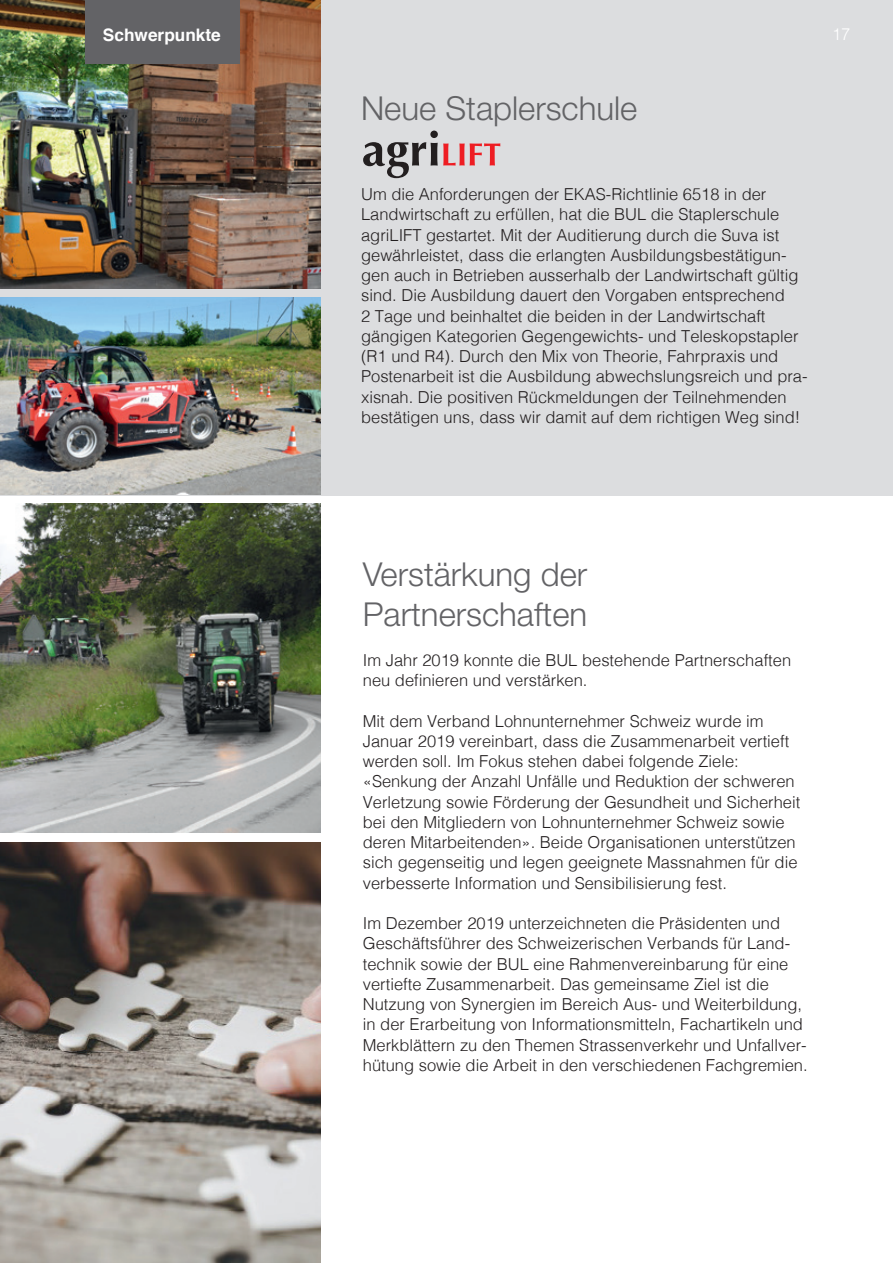
<style>
.page{position:relative;width:893px;height:1263px;background:#fff}
.page>*{position:absolute;margin:0;border:0;box-sizing:border-box;transform-origin:0 0}
.t1{font:300 33px/40.5px "Helvetica Neue";color:#636366}
.t2{font:700 17.25px "Helvetica";color:#fff}
.t3{font:300 16.5px/20.2px "Helvetica";color:#231f20}
.t4{font:300 16.5px "Helvetica";color:#fff}
</style>
<div class="page">
<div style="left:0;top:0;width:893px;height:495px;background:#dcdddf"></div>
<img style="left:0;top:0;width:320px;height:289px">
<img style="left:0;top:297px;width:320px;height:197px">
<img style="left:0;top:504px;width:321px;height:329px">
<img style="left:0;top:842px;width:321px;height:421px">
<div style="left:85px;top:0;width:155px;height:64px;background:#636366"></div>
<svg style="left:363px;top:131px;width:137px;height:47px"></svg>
<p class="t2" style="left:103px;top:21px;width:119px">Schwerpunkte</p>
<h1 class="t1" style="left:361px;top:87px;width:278px">Neue Staplerschule</h1>
<p class="t3" style="left:361px;top:183px;width:448px">Um die Anforderungen der EKAS-Richtlinie 6518 in der Landwirtschaft zu erfüllen, hat die BUL die Staplerschule agriLIFT gestartet. Mit der Auditierung durch die Suva ist gewährleistet, dass die erlangten Ausbildungsbestätigun&shy;gen auch in Betrieben ausserhalb der Landwirtschaft gültig sind. Die Ausbildung dauert den Vorgaben entsprechend<br>2 Tage und beinhaltet die beiden in der Landwirtschaft gängigen Kategorien Gegengewichts- und Teleskopstapler (R1 und R4). Durch den Mix von Theorie, Fahrpraxis und Postenarbeit ist die Ausbildung abwechslungsreich und pra&shy;xisnah. Die positiven Rückmeldungen der Teilnehmenden bestätigen uns, dass wir damit auf dem richtigen Weg sind!</p>
<p class="t4" style="left:832px;top:20px;width:20px">17</p>
<h1 class="t1" style="left:363px;top:553px;width:226px">Verstärkung der<br>Partnerschaften</h1>
<p class="t3" style="left:363px;top:649px;width:430px">Im Jahr 2019 konnte die BUL bestehende Partnerschaften neu definieren und verstärken.</p>
<p class="t3" style="left:363px;top:709px;width:439px">Mit dem Verband Lohnunternehmer Schweiz wurde im Januar 2019 vereinbart, dass die Zusammenarbeit vertieft werden soll. Im Fokus stehen dabei folgende Ziele: «Senkung der Anzahl Unfälle und Reduktion der schweren Verletzung sowie Förderung der Gesundheit und Sicherheit bei den Mitgliedern von Lohnunternehmer Schweiz sowie deren Mitarbeitenden». Beide Organisationen unterstützen sich gegenseitig und legen geeignete Massnahmen für die verbesserte Information und Sensibilisierung fest.</p>
<p class="t3" style="left:363px;top:912px;width:446px">Im Dezember 2019 unterzeichneten die Präsidenten und Geschäftsführer des Schweizerischen Verbands für Land&shy;technik sowie der BUL eine Rahmenvereinbarung für eine vertiefte Zusammenarbeit. Das gemeinsame Ziel ist die Nutzung von Synergien im Bereich Aus- und Weiterbildung, in der Erarbeitung von Informationsmitteln, Fachartikeln und Merkblättern zu den Themen Strassenverkehr und Unfallver&shy;hütung sowie die Arbeit in den verschiedenen Fachgremien.</p>
</div>
